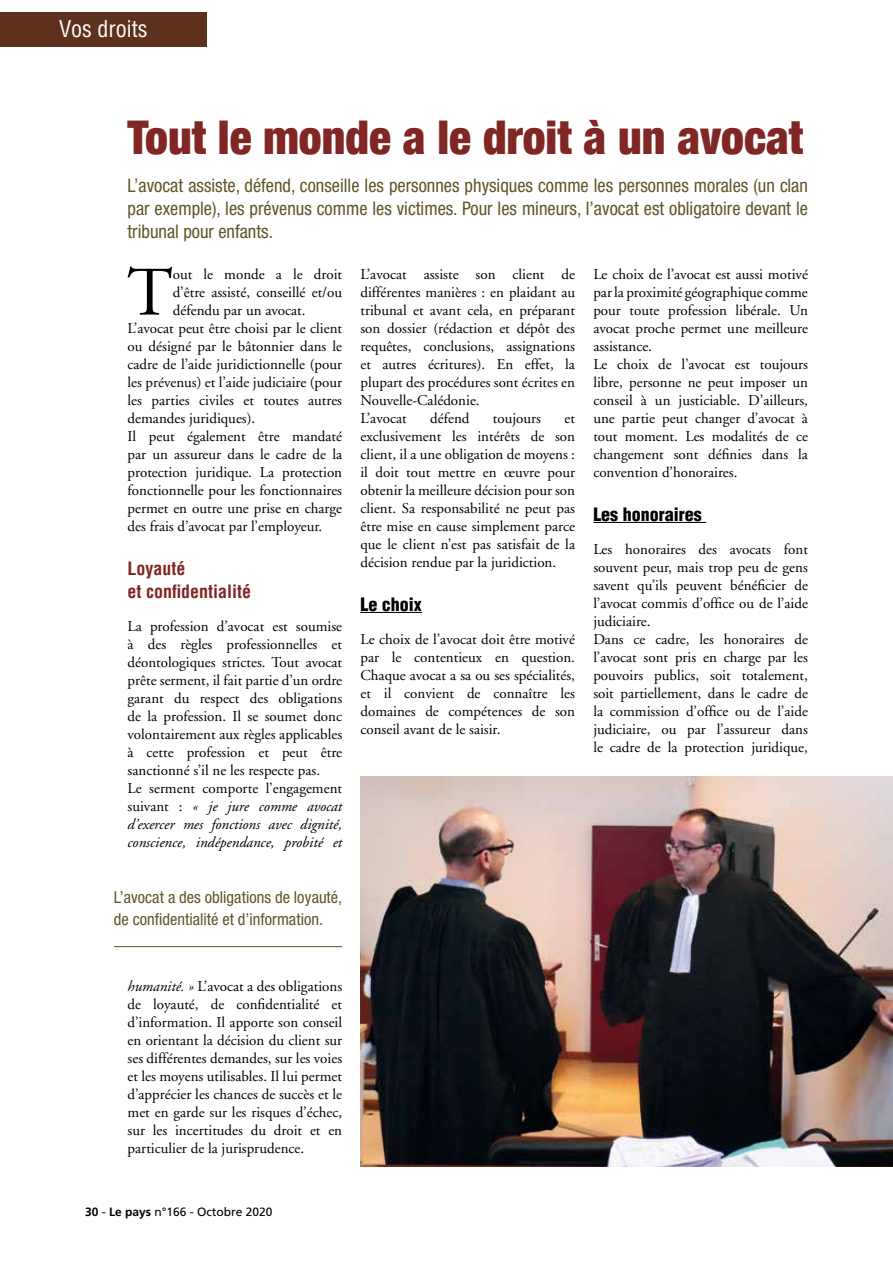
<style>
.page{position:relative;width:893px;height:1263px;background:#fff}
.page>*{position:absolute;margin:0;border:0;box-sizing:border-box;transform-origin:0 0}
.t1{font:69.3px "Adobe Garamond";color:#000}
.t2{font:900 condensed 46.5px "Helvetica Neue";color:#802625}
.t3{font:condensed 22.5px "Helvetica";color:#fff}
.t4{font:condensed 18.75px/23px "Helvetica Neue";color:#605529;text-align:justify}
.t5{font:700 condensed 18px/23.2px "Helvetica";color:#802625}
.t6{font:900 condensed 18px "Helvetica";color:#000}
.t7{font:condensed 16.5px/22.5px "Helvetica Neue";color:#605529}
.t8{font:15px/18px "Adobe Garamond";color:#000}
.t9{font:12px "Frutiger";color:#000}
.s1{font-style:italic}
.s2{font-weight:700}
</style>
<div class="page">
<hr style="left:360px;top:612px;width:62px;height:1px;background:#000">
<hr style="left:593px;top:522px;width:113px;height:1px;background:#000">
<div style="left:0;top:12px;width:207px;height:35px;background:#5e311c"></div>
<img style="left:360px;top:776px;width:533px;height:390px">
<hr style="left:114px;top:946px;width:228px;height:1px;background:#605529">
<h3 class="t3" style="left:59px;top:15px;width:90px">Vos droits</h3>
<h2 class="t2" style="left:128px;top:109px;width:677px">Tout le monde a le droit à un avocat</h2>
<p class="t4" style="left:128px;top:173px;width:682px">L’avocat assiste, défend, conseille les personnes physiques comme les personnes morales (un clan par exemple), les prévenus comme les victimes. Pour les mineurs, l’avocat est obligatoire devant le tribunal pour enfants.</p>
<h1 class="t1" style="left:127px;top:256px;width:47px">T</h1>
<p class="t8" style="left:173px;top:265px;width:171px">out le monde a le droit</p>
<p class="t8" style="left:173px;top:283px;width:171px">d’être assisté, conseillé et/ou</p>
<p class="t8" style="left:173px;top:301px;width:134px">défendu par un avocat.</p>
<p class="t8" style="left:128px;top:319px;width:216px">L’avocat peut être choisi par le client</p>
<p class="t8" style="left:128px;top:337px;width:216px">ou désigné par le bâtonnier dans le</p>
<p class="t8" style="left:128px;top:355px;width:216px">cadre de l’aide juridictionnelle (pour</p>
<p class="t8" style="left:128px;top:373px;width:216px">les prévenus) et l’aide judiciaire (pour</p>
<p class="t8" style="left:128px;top:391px;width:216px">les parties civiles et toutes autres</p>
<p class="t8" style="left:128px;top:409px;width:129px">demandes juridiques).</p>
<p class="t8" style="left:128px;top:427px;width:216px">Il peut également être mandaté</p>
<p class="t8" style="left:128px;top:445px;width:216px">par un assureur dans le cadre de la</p>
<p class="t8" style="left:128px;top:463px;width:216px">protection juridique. La protection</p>
<p class="t8" style="left:128px;top:481px;width:216px">fonctionnelle pour les fonctionnaires</p>
<p class="t8" style="left:128px;top:499px;width:216px">permet en outre une prise en charge</p>
<p class="t8" style="left:128px;top:517px;width:196px">des frais d’avocat par l’employeur.</p>
<p class="t5" style="left:128px;top:556px;width:125px">Loyauté<br>et confidentialité</p>
<p class="t8" style="left:128px;top:618px;width:216px">La profession d’avocat est soumise à des règles professionnelles et déontologiques strictes. Tout avocat prête serment, il fait partie d’un ordre garant du respect des obligations de la profession. Il se soumet donc volontairement aux règles applicables à cette profession et peut être sanctionné s’il ne les respecte pas.<br>Le serment comporte l’engagement suivant : <span class="s1">« je jure comme avocat d’exercer mes fonctions avec dignité, conscience, indépendance, probité et</span></p>
<p class="t7" style="left:114px;top:885px;width:230px">L’avocat a des obligations de loyauté, de confidentialité et d’information.</p>
<p class="t8" style="left:360px;top:265px;width:216px">L’avocat assiste son client de différentes manières : en plaidant au tribunal et avant cela, en préparant son dossier (rédaction et dépôt des requêtes, conclusions, assignations et autres écritures). En effet, la plupart des procédures sont écrites en<br>Nouvelle-Calédonie.<br>L’avocat</p>
<p class="t8" style="left:430px;top:409px;width:41px">défend</p>
<p class="t8" style="left:493px;top:409px;width:50px">toujours</p>
<p class="t8" style="left:360px;top:409px;width:216px;text-align:justify;text-indent:204px">et exclusivement les intérêts de son client, il a une obligation de moyens : il doit tout mettre en œuvre pour obtenir la meilleure décision pour son client. Sa responsabilité ne peut pas être mise en cause simplement parce que le client n’est pas satisfait de la décision rendue par la juridiction.</p>
<p class="t6" style="left:360px;top:593px;width:63px">Le choix</p>
<p class="t8" style="left:360px;top:630px;width:216px;text-align:justify">Le choix de l’avocat doit être motivé par le contentieux en question.<br>Chaque avocat a sa ou ses spécialités, et il convient de connaître les domaines de compétences de son conseil avant de le saisir.</p>
<p class="t8" style="left:593px;top:265px;width:216px">Le choix de l’avocat est aussi motivé par la proximité géographique comme pour toute profession libérale. Un avocat proche permet une meilleure assistance.<br>Le choix de l’avocat est toujours libre, personne ne peut imposer un conseil à un justiciable. D’ailleurs, une partie peut changer d’avocat à tout moment. Les modalités de ce changement sont définies dans la convention d’honoraires.</p>
<p class="t6" style="left:593px;top:503px;width:110px">Les honoraires</p>
<p class="t8" style="left:593px;top:540px;width:216px">Les honoraires des avocats font souvent peur, mais trop peu de gens savent qu’ils peuvent bénéficier de l’avocat commis d’office ou de l’aide judiciaire.<br>Dans ce cadre, les honoraires de l’avocat sont pris en charge par les pouvoirs publics, soit totalement, soit partiellement, dans le cadre de la commission d’office ou de l’aide judiciaire, ou par l’assureur dans le cadre de la protection juridique,</p>
<p class="t8" style="left:128px;top:978px;width:216px;text-align:justify"><span class="s1">humanité. »</span> L’avocat a des obligations de loyauté, de confidentialité et d’information. Il apporte son conseil en orientant la décision du client sur ses différentes demandes, sur les voies et les moyens utilisables. Il lui permet d’apprécier les chances de succès et le met en garde sur les risques d’échec, sur les incertitudes du droit et en particulier de la jurisprudence.</p>
<p class="t9" style="left:85px;top:1204px;width:189px"><span class="s2">30</span> - <span class="s2">Le pays</span> n°166 - Octobre 2020</p>
</div>
